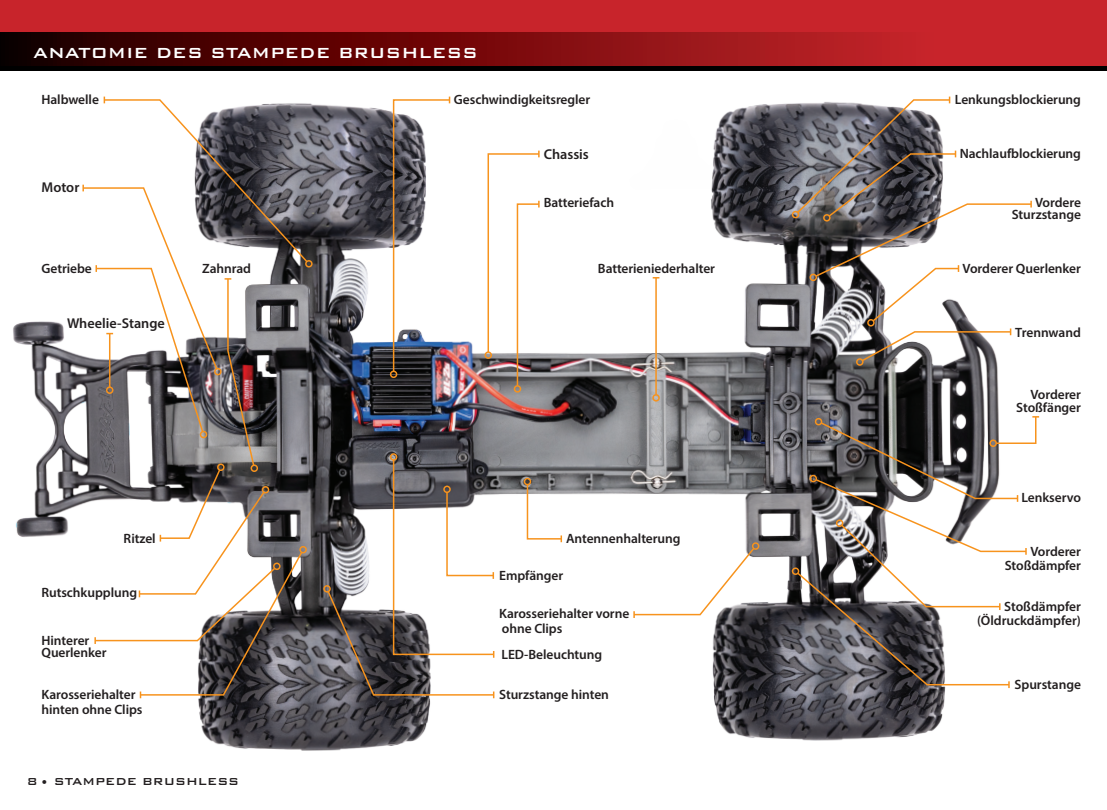
<style>
.page{position:relative;width:1107px;height:810px;background:#fff}
.page>*{position:absolute;margin:0;border:0;box-sizing:border-box;transform-origin:0 0}
.t1{font:500 19.5px "Bank Gothic BT";color:#fff}
.t2{font:600 14.25px "Myriad Pro";color:#231f20}
.t3{font:600 13.5px/13.5px "Myriad Pro";letter-spacing:-.005em;color:#231f20;text-align:right}
.t4{font:500 13.5px "Bank Gothic BT";color:#231f20}
</style>
<div class="page">
<img style="left:8px;top:70px;width:1093px;height:681px">
<div style="left:0;top:0;width:1107px;height:70px;background:#000"></div>
<div style="left:0;top:0;width:1107px;height:51px;background:#c8242b"></div>
<svg style="left:0;top:32px;width:1107px;height:34px;background:#7f0f12"></svg>
<div style="left:305px;top:260px;width:8px;height:8px;border:2px solid #f7931d;border-radius:50%"></div>
<div style="left:390px;top:453px;width:7px;height:8px;border:2px solid #f7931d;border-radius:50%"></div>
<svg style="left:392px;top:97px;width:59px;height:276px"></svg>
<div style="left:390px;top:371px;width:7px;height:7px;border:2px solid #f7931d;border-radius:50%"></div>
<div style="left:485px;top:351px;width:7px;height:8px;border:2px solid #f7931d;border-radius:50%"></div>
<div style="left:792px;top:211px;width:7px;height:7px;border:2px solid #f7931d;border-radius:50%"></div>
<div style="left:867px;top:319px;width:8px;height:8px;border:2px solid #f7931d;border-radius:50%"></div>
<div style="left:792px;top:567px;width:7px;height:8px;border:2px solid #f7931d;border-radius:50%"></div>
<svg style="left:860px;top:329px;width:152px;height:34px"></svg>
<div style="left:856px;top:358px;width:8px;height:8px;border:2px solid #f7931d;border-radius:50%"></div>
<svg style="left:796px;top:97px;width:237px;height:226px"></svg>
<div style="left:823px;top:214px;width:8px;height:8px;border:2px solid #f7931d;border-radius:50%"></div>
<svg style="left:487px;top:151px;width:53px;height:236px"></svg>
<div style="left:514px;top:385px;width:7px;height:8px;border:2px solid #f7931d;border-radius:50%"></div>
<hr style="left:655px;top:278px;width:2px;height:117px;background:#f7931d">
<svg style="left:653px;top:277px;width:6px;height:2px"></svg>
<div style="left:652px;top:394px;width:8px;height:8px;border:2px solid #f7931d;border-radius:50%"></div>
<svg style="left:526px;top:483px;width:37px;height:59px"></svg>
<div style="left:524px;top:478px;width:7px;height:7px;border:2px solid #f7931d;border-radius:50%"></div>
<svg style="left:633px;top:546px;width:123px;height:72px"></svg>
<div style="left:752px;top:542px;width:7px;height:8px;border:2px solid #f7931d;border-radius:50%"></div>
<svg style="left:796px;top:415px;width:243px;height:273px"></svg>
<div style="left:810px;top:475px;width:7px;height:7px;border:2px solid #f7931d;border-radius:50%"></div>
<svg style="left:326px;top:458px;width:169px;height:240px"></svg>
<div style="left:323px;top:585px;width:8px;height:8px;border:2px solid #f7931d;border-radius:50%"></div>
<svg style="left:82px;top:97px;width:227px;height:601px"></svg>
<div style="left:106px;top:386px;width:7px;height:8px;border:2px solid #f7931d;border-radius:50%"></div>
<p class="t1" style="left:33px;top:42px;width:446px">ANATOMIE DES STAMPEDE BRUSHLESS</p>
<p class="t3" style="left:42px;top:93px;width:59px">Halbwelle</p>
<p class="t2" style="left:42px;top:178px;width:39px">Motor</p>
<p class="t3" style="left:42px;top:261px;width:52px">Getriebe</p>
<p class="t3" style="left:202px;top:261px;width:50px">Zahnrad</p>
<p class="t2" style="left:67px;top:314px;width:99px">Wheelie-Stange</p>
<p class="t3" style="left:124px;top:532px;width:34px">Ritzel</p>
<p class="t3" style="left:42px;top:585px;width:97px">Rutschkupplung</p>
<p class="t3" style="left:42px;top:634px;width:67px;line-height:12px;text-align:left">Hinterer<br>Querlenker</p>
<p class="t3" style="left:42px;top:686px;width:103px;line-height:15px;text-align:left">Karosseriehalter hinten ohne Clips</p>
<p class="t4" style="left:27px;top:774px;width:213px">8 • STAMPEDE BRUSHLESS</p>
<p class="t3" style="left:454px;top:93px;width:138px">Geschwindigkeitsregler</p>
<p class="t2" style="left:544px;top:145px;width:47px">Chassis</p>
<p class="t3" style="left:544px;top:195px;width:72px">Batteriefach</p>
<p class="t3" style="left:598px;top:261px;width:119px">Batterieniederhalter</p>
<p class="t3" style="left:566px;top:531px;width:116px">Antennenhalterung</p>
<p class="t3" style="left:499px;top:568px;width:66px">Empfänger</p>
<p class="t3" style="left:499px;top:606px;width:132px;line-height:15px;text-align:left">Karosseriehalter vorne ohne Clips</p>
<p class="t3" style="left:501px;top:647px;width:102px">LED-Beleuchtung</p>
<p class="t3" style="left:499px;top:687px;width:111px">Sturzstange hinten</p>
<p class="t3" style="left:955px;top:93px;width:128px">Lenkungsblockierung</p>
<p class="t3" style="left:960px;top:146px;width:123px">Nachlaufblockierung</p>
<p class="t3" style="left:1012px;top:196px;width:71px;line-height:12px">Vordere<br>Sturzstange</p>
<p class="t3" style="left:963px;top:261px;width:120px">Vorderer Querlenker</p>
<p class="t3" style="left:1015px;top:325px;width:67px">Trennwand</p>
<p class="t3" style="left:1016px;top:387px;width:66px">Vorderer<br>Stoßfänger</p>
<p class="t3" style="left:1022px;top:491px;width:61px">Lenkservo</p>
<p class="t3" style="left:1005px;top:544px;width:78px">Vorderer<br>Stoßdämpfer</p>
<p class="t3" style="left:977px;top:600px;width:106px">Stoßdämpfer (Öldruckdämpfer)</p>
<p class="t3" style="left:1015px;top:677px;width:68px">Spurstange</p>
</div>
